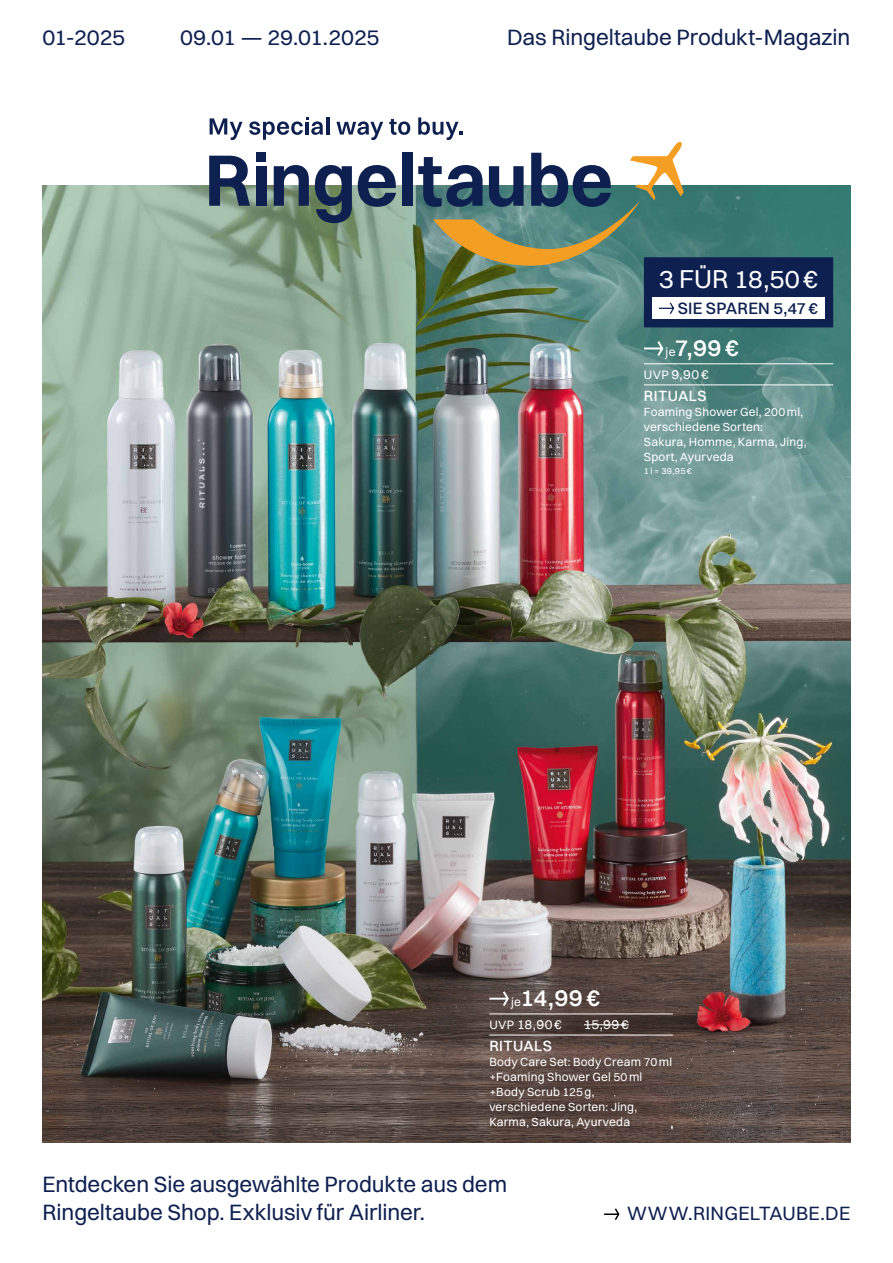
<style>
.page{position:relative;width:893px;height:1263px;background:#fff}
.page>*{position:absolute;margin:0;border:0;box-sizing:border-box;transform-origin:0 0}
.t1{font:26.25px "Switzer";color:#fff}
.t2{font:24px "Switzer Variable";color:#fff}
.t3{font:22.5px/28.5px "Switzer";letter-spacing:-.005em;color:#0e2050}
.t4{font:19.5px "Switzer";letter-spacing:.015em;color:#0e2050}
.t5{font:500 16.65px "Switzer";letter-spacing:.015em;color:#0e2050}
.t6{font:15px "Switzer Variable";letter-spacing:.025em;color:#fff}
.t7{font:13.5px "Switzer Variable";letter-spacing:.03em;color:#fff}
.t8{font:12px/15px "Switzer Variable";letter-spacing:.015em;color:#fff}
.t9{font:9px "Switzer Variable";color:#fff}
.s1{font-size:12px}
.s2{font-size:12.3px}
</style>
<div class="page">
<img style="left:43px;top:185px;width:807px;height:957px">
<svg style="left:604px;top:1208px;width:16px;height:12px"></svg>
<div style="left:256px;top:153px;width:10px;height:9px;background:#0e2050"></div>
<svg style="left:209px;top:156px;width:41px;height:50px"></svg>
<div style="left:256px;top:166px;width:10px;height:40px;background:#0e2050"></div>
<svg style="left:274px;top:165px;width:35px;height:41px"></svg>
<svg style="left:315px;top:165px;width:37px;height:58px;background:#415367"></svg>
<svg style="left:358px;top:165px;width:38px;height:42px;background:#52637c"></svg>
<div style="left:402px;top:153px;width:10px;height:53px;background:#0e2050"></div>
<svg style="left:210px;top:118px;width:33px;height:22px"></svg>
<svg style="left:249px;top:117px;width:74px;height:23px"></svg>
<hr style="left:326px;top:117px;width:3px;height:18px;background:#0e2050">
<svg style="left:336px;top:121px;width:47px;height:19px"></svg>
<svg style="left:389px;top:119px;width:21px;height:16px"></svg>
<svg style="left:418px;top:117px;width:415px;height:210px"></svg>
<hr style="left:644px;top:364px;width:95px;height:1px;background:#fff">
<hr style="left:739px;top:364px;width:94px;height:1px;background:#fff">
<hr style="left:644px;top:385px;width:95px;height:1px;background:#fff">
<hr style="left:739px;top:385px;width:94px;height:1px;background:#fff">
<svg style="left:642px;top:339px;width:23px;height:19px"></svg>
<hr style="left:489px;top:1014px;width:95px;height:1px;background:#fff">
<hr style="left:584px;top:1014px;width:89px;height:1px;background:#fff">
<hr style="left:489px;top:1035px;width:95px;height:1px;background:#fff">
<hr style="left:584px;top:1035px;width:89px;height:1px;background:#fff">
<svg style="left:487px;top:989px;width:23px;height:19px"></svg>
<hr style="left:584px;top:1024px;width:45px;height:1px;background:#fff">
<h3 class="t3" style="left:43px;top:23px;width:84px">01-2025</h3>
<h3 class="t3" style="left:180px;top:23px;width:201px">09.01 — 29.01.2025</h3>
<h3 class="t3" style="left:507px;top:23px;width:345px">Das Ringeltaube Produkt-Magazin</h3>
<h1 class="t1" style="left:659px;top:263px;width:161px">3 FÜR 18,50€</h1>
<h3 class="t5" style="left:678px;top:298px;width:142px">SIE SPAREN 5,47€</h3>
<h2 class="t2" style="left:666px;top:333px;width:75px"><span class="s1">je</span>7,99 €</h2>
<p class="t7" style="left:644px;top:366px;width:66px"><span class="s2">UVP</span> 9,90€</p>
<p class="t6" style="left:644px;top:387px;width:64px">RITUALS</p>
<p class="t8" style="left:644px;top:404px;width:164px">Foaming Shower Gel, 200ml, verschiedene Sorten:<br>Sakura, Homme, Karma, Jing,<br>Sport, Ayurveda</p>
<p class="t9" style="left:644px;top:466px;width:50px">1l = 39,95€</p>
<h2 class="t2" style="left:511px;top:983px;width:91px"><span class="s1">je</span>14,99 €</h2>
<p class="t7" style="left:489px;top:1016px;width:74px"><span class="s2">UVP</span> 18,90€</p>
<p class="t7" style="left:584px;top:1016px;width:46px">15,99€</p>
<p class="t6" style="left:489px;top:1037px;width:64px">RITUALS</p>
<p class="t8" style="left:489px;top:1054px;width:184px">Body Care Set: Body Cream 70ml +Foaming Shower Gel 50ml +Body Scrub 125g, verschiedene Sorten: Jing,<br>Karma, Sakura, Ayurveda</p>
<h3 class="t3" style="left:43px;top:1169px;width:466px">Entdecken Sie ausgewählte Produkte aus dem<br>Ringeltaube Shop. Exklusiv für Airliner.</h3>
<h3 class="t4" style="left:627px;top:1202px;width:225px">WWW.RINGELTAUBE.DE</h3>
</div>
